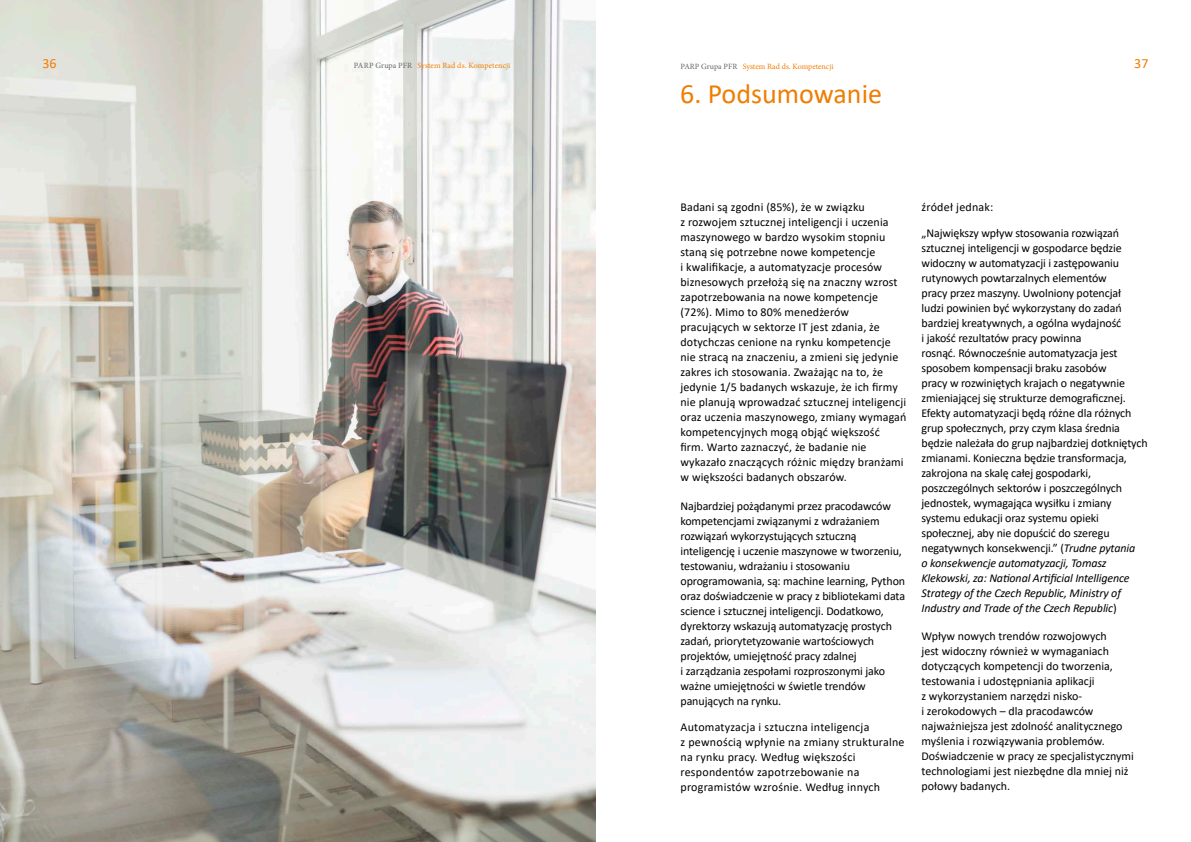
<style>
.page{position:relative;width:1191px;height:842px;background:#fff}
.page>*{position:absolute;margin:0;border:0;box-sizing:border-box;transform-origin:0 0}
.tytuly{font:28px "Calibri";color:#ef7d00}
.podstawowy_pl{font:14px "Calibri";color:#ef7d00}
.podstawowy_pl-2{font:12px/15px "Calibri";letter-spacing:-.01em;color:#000}
.podstawowy_pl-3{font:12px/15px "Calibri";letter-spacing:.01em;color:#000}
.podstawowy_pl-4{font:12px/15px "Calibri";letter-spacing:.02em;color:#000}
.podstawowy_pl-5{font:8px "Minion Pro";color:#ef7d00}
.s1{color:#626669}
.s2{font-style:italic}
</style>
<div class="page">
<img style="left:0;top:0;width:595px;height:842px">
<p class="podstawowy_pl-5" style="left:357px;top:62px;width:155px"><span class="s1">PARP Grupa PFR</span> System Rad ds. Kompetencji</p>
<p class="podstawowy_pl-5" style="left:680px;top:62px;width:155px"><span class="s1">PARP Grupa PFR</span> System Rad ds. Kompetencji</p>
<p class="podstawowy_pl" style="left:1134px;top:54px;width:16px">37</p>
<p class="podstawowy_pl" style="left:43px;top:54px;width:16px">36</p>
<p class="podstawowy_pl-5" style="left:354px;top:60px;width:158px"><span class="s1">PARP Grupa PFR</span> System Rad ds. Kompetencji</p>
<p class="tytuly" style="left:680px;top:74px;width:203px">6. Podsumowanie</p>
<p class="podstawowy_pl-3" style="left:680px;top:199px;width:227px">Badani są zgodni (85%), że w związku<br>z rozwojem sztucznej inteligencji i uczenia maszynowego w bardzo wysokim stopniu staną się potrzebne nowe kompetencje<br>i kwalifikacje, a automatyzacje procesów biznesowych przełożą się na znaczny wzrost zapotrzebowania na nowe kompetencje (72%). Mimo to 80% menedżerów pracujących w sektorze IT jest zdania, że dotychczas cenione na rynku kompetencje nie stracą na znaczeniu, a zmieni się jedynie zakres ich stosowania. Zważając na to, że jedynie 1/5 badanych wskazuje, że ich firmy nie planują wprowadzać sztucznej inteligencji oraz uczenia maszynowego, zmiany wymagań kompetencyjnych mogą objąć większość<br>firm. Warto zaznaczyć, że badanie nie wykazało znaczących różnic między branżami w większości badanych obszarów.</p>
<p class="podstawowy_pl-2" style="left:680px;top:498px;width:226px">Najbardziej pożądanymi przez pracodawców kompetencjami związanymi z wdrażaniem rozwiązań wykorzystujących sztuczną inteligencję i uczenie maszynowe w tworzeniu, testowaniu, wdrażaniu i stosowaniu oprogramowania, są: machine learning, Python oraz doświadczenie w pracy z bibliotekami data science i sztucznej inteligencji. Dodatkowo, dyrektorzy wskazują automatyzację prostych zadań, priorytetyzowanie wartościowych projektów, umiejętność pracy zdalnej<br>i zarządzania zespołami rozproszonymi jako ważne umiejętności w świetle trendów panujących na rynku.</p>
<p class="podstawowy_pl-4" style="left:680px;top:719px;width:226px">Automatyzacja i sztuczna inteligencja<br>z pewnością wpłynie na zmiany strukturalne na rynku pracy. Według większości respondentów zapotrzebowanie na programistów wzrośnie. Według innych</p>
<p class="podstawowy_pl-4" style="left:921px;top:199px;width:73px">źródeł jednak:</p>
<p class="podstawowy_pl-2" style="left:921px;top:225px;width:228px">„Największy wpływ stosowania rozwiązań sztucznej inteligencji w gospodarce będzie widoczny w automatyzacji i zastępowaniu rutynowych powtarzalnych elementów<br>pracy przez maszyny. Uwolniony potencjał<br>ludzi powinien być wykorzystany do zadań bardziej kreatywnych, a ogólna wydajność<br>i jakość rezultatów pracy powinna<br>rosnąć. Równocześnie automatyzacja jest sposobem kompensacji braku zasobów<br>pracy w rozwiniętych krajach o negatywnie zmieniającej się strukturze demograficznej.<br>Efekty automatyzacji będą różne dla różnych grup społecznych, przy czym klasa średnia będzie należała do grup najbardziej dotkniętych zmianami. Konieczna będzie transformacja, zakrojona na skalę całej gospodarki, poszczególnych sektorów i poszczególnych jednostek, wymagająca wysiłku i zmiany systemu edukacji oraz systemu opieki społecznej, aby nie dopuścić do szeregu negatywnych konsekwencji.” (<span class="s2">Trudne pytania<br>o konsekwencje automatyzacji, Tomasz Klekowski, za: National Artificial Intelligence Strategy of the Czech Republic, Ministry of Industry and Trade of the Czech Republic</span>)</p>
<p class="podstawowy_pl-2" style="left:921px;top:628px;width:214px">Wpływ nowych trendów rozwojowych<br>jest widoczny również w wymaganiach dotyczących kompetencji do tworzenia, testowania i udostępniania aplikacji<br>z wykorzystaniem narzędzi nisko‐<br>i zerokodowych – dla pracodawców najważniejsza jest zdolność analitycznego myślenia i rozwiązywania problemów.<br>Doświadczenie w pracy ze specjalistycznymi technologiami jest niezbędne dla mniej niż połowy badanych.</p>
</div>
